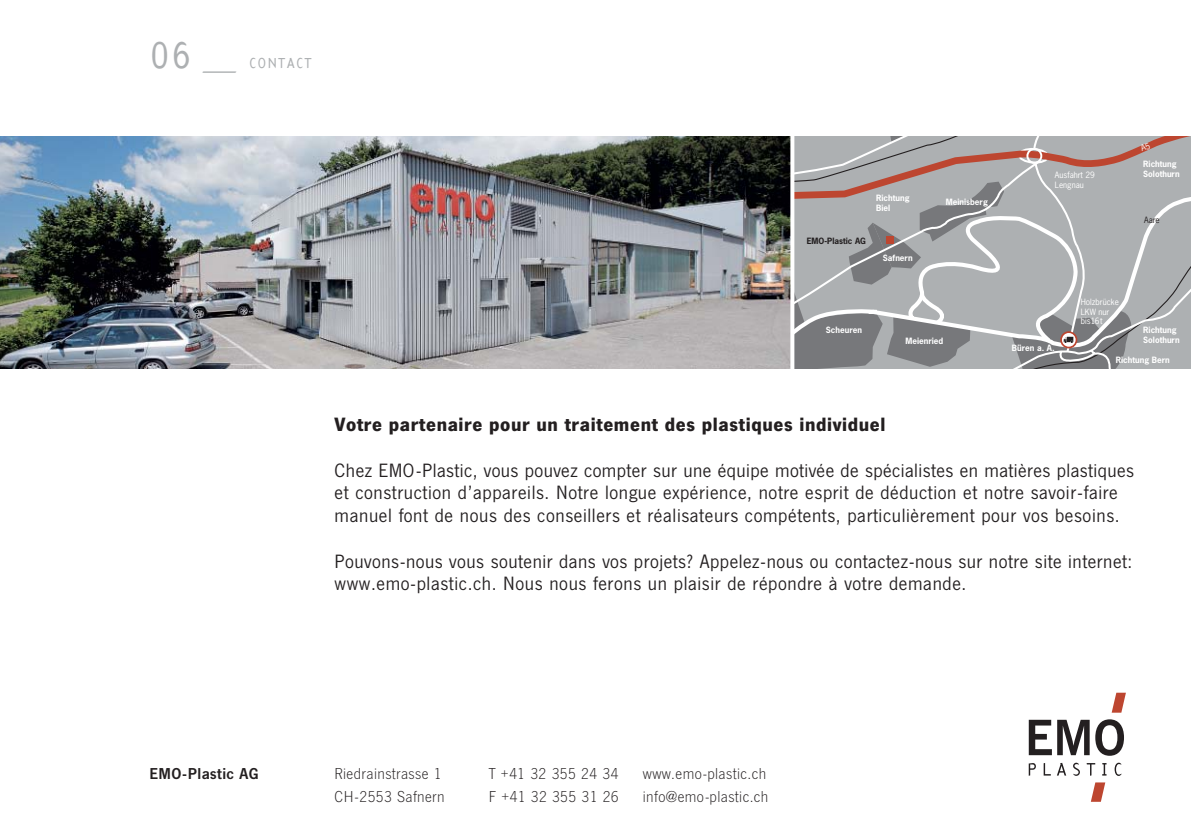
<style>
.page{position:relative;width:1191px;height:840px;background:#fff}
.page>*{position:absolute;margin:0;border:0;box-sizing:border-box;transform-origin:0 0}
.t1{font:36px "Arbitrary";color:#adb0b2}
.t2{font:20px/22.6px "News Got T";letter-spacing:.03em;color:#231f20}
.t3{font:700 20px "News Got T";letter-spacing:.03em;color:#231f20}
.t4{font:16.4px/22.6px "News Got T Ligh";letter-spacing:.025em;color:#231f20}
.t5{font:600 16.4px "News Got T";letter-spacing:.025em;color:#231f20}
.t6{font:14px "Arbitrary";letter-spacing:.125em;color:#adb0b2}
.t7{font:700 8.2px/9.8px "News Gothic";color:#fff}
.t8{font:8.2px/9.8px "News Gothic";color:#fff}
.t9{font:700 8.2px "News Gothic";color:#231f20}
.t10{font:8.2px "News Gothic";color:#231f20}
</style>
<div class="page">
<img style="left:0;top:136px;width:790px;height:233px">
<svg style="left:790px;top:136px;width:1px;height:233px"></svg>
<svg style="left:1028px;top:692px;width:98px;height:109px"></svg>
<svg style="left:794px;top:136px;width:397px;height:233px;background:#a9a7a9"></svg>
<h1 class="t1" style="left:149px;top:42px;width:86px">06 _</h1>
<p class="t6" style="left:249px;top:58px;width:64px">CONTACT</p>
<p class="t9" style="left:806px;top:237px;width:61px">EMO-Plastic AG</p>
<p class="t7" style="left:876px;top:193px;width:35px">Richtung<br>Biel</p>
<p class="t7" style="left:883px;top:254px;width:31px">Safnern</p>
<p class="t7" style="left:945px;top:197px;width:44px">Meinisberg</p>
<p class="t7" style="left:826px;top:325px;width:38px">Scheuren</p>
<p class="t7" style="left:905px;top:336px;width:39px">Meienried</p>
<p class="t8" style="left:1054px;top:170px;width:41px">Ausfahrt 29<br>Lengnau</p>
<p class="t7" style="left:1143px;top:160px;width:38px">Richtung<br>Solothurn</p>
<p class="t10" style="left:1144px;top:216px;width:17px">Aare</p>
<p class="t7" style="left:1012px;top:343px;width:44px">Büren a. A.</p>
<p class="t8" style="left:1080px;top:297px;width:40px">Holzbrücke<br>LKW nur bis16t</p>
<p class="t7" style="left:1143px;top:325px;width:38px">Richtung<br>Solothurn</p>
<p class="t7" style="left:1115px;top:355px;width:55px">Richtung Bern</p>
<p class="t3" style="left:334px;top:418px;width:552px">Votre partenaire pour un traitement des plastiques individuel</p>
<p class="t2" style="left:334px;top:460px;width:801px">Chez EMO-Plastic, vous pouvez compter sur une équipe motivée de spécialistes en matières plastiques et construction d’appareils. Notre longue expérience, notre esprit de déduction et notre savoir-faire manuel font de nous des conseillers et réalisateurs compétents, particulièrement pour vos besoins.</p>
<p class="t2" style="left:334px;top:551px;width:799px">Pouvons-nous vous soutenir dans vos projets? Appelez-nous ou contactez-nous sur notre site internet: www.emo-plastic.ch. Nous nous ferons un plaisir de répondre à votre demande.</p>
<p class="t5" style="left:149px;top:767px;width:111px">EMO-Plastic AG</p>
<p class="t4" style="left:489px;top:763px;width:131px">T +41 32 355 24 34<br>F +41 32 355 31 26</p>
<p class="t4" style="left:643px;top:763px;width:127px">www.emo-plastic.ch info@emo-plastic.ch</p>
<p class="t4" style="left:334px;top:763px;width:111px">Riedrainstrasse 1<br>CH-2553 Safnern</p>
</div>
